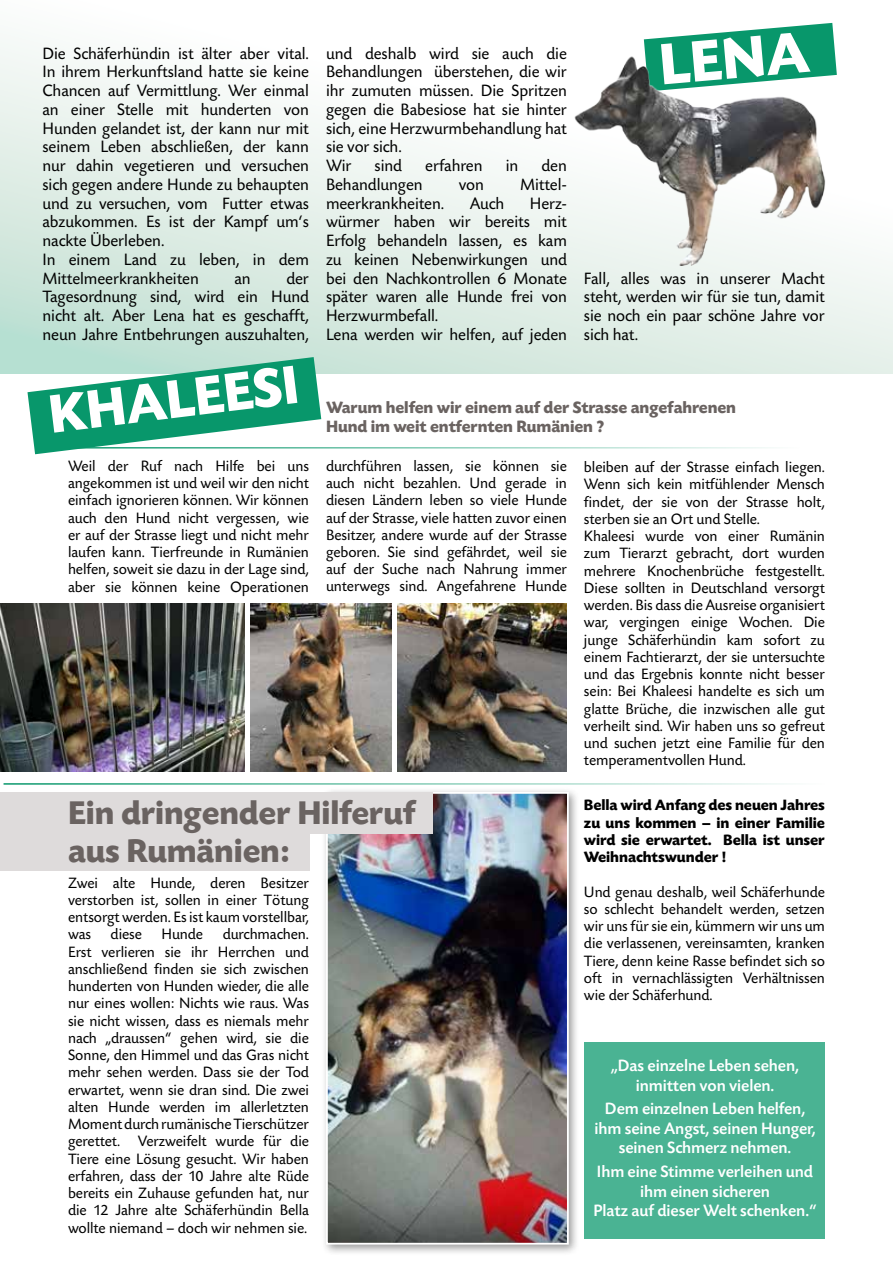
<style>
.page{position:relative;width:893px;height:1263px;background:#fff}
.page>*{position:absolute;margin:0;border:0;box-sizing:border-box;transform-origin:0 0}
.t1{font:700 61.35px "Today SB";color:#fff}
.t2{font:700 57px "Today SB";color:#fff}
.t3{font:700 34.5px/37.5px "Today SB";letter-spacing:-.005em;color:#6a6361}
.t4{font:17.25px/18.8px "Today SB";letter-spacing:-.005em;color:#000}
.t5{font:500 17.25px/19.5px "Today SB";letter-spacing:-.005em;color:#fff;text-align:center}
.t6{font:700 17.25px "Today SB";letter-spacing:-.005em;color:#6a6361}
.t7{font:15.75px/17.2px "Today SB";letter-spacing:-.005em;color:#000;text-align:justify}
.t8{font:700 15.75px/17.2px "Today SB";letter-spacing:-.005em;color:#000;text-align:justify}
</style>
<div class="page">
<div style="left:321px;top:787px;width:259px;height:468px;background:#000;opacity:.4"></div>
<img style="left:329px;top:795px;width:237px;height:446px">
<div style="left:326px;top:792px;width:243px;height:452px;border:2px solid #fff"></div>
<div style="left:0;top:792px;width:432px;height:41px;background:#dedbdb"></div>
<div style="left:0;top:833px;width:309px;height:37px;background:#dedbdb"></div>
<svg style="left:0;top:22px;width:893px;height:351px"></svg>
<svg style="left:644px;top:23px;width:193px;height:68px"></svg>
<img style="left:558px;top:53px;width:278px;height:213px">
<div style="left:584px;top:1042px;width:241px;height:196px;background:#4ab393"></div>
<svg style="left:27px;top:357px;width:294px;height:97px"></svg>
<img style="left:398px;top:604px;width:169px;height:168px">
<img style="left:251px;top:604px;width:141px;height:167px">
<img style="left:0;top:604px;width:244px;height:168px">
<hr style="left:43px;top:447px;width:757px;height:1px;background:#08976b">
<hr style="left:4px;top:783px;width:821px;height:2px;background:#08976b">
<p class="t4" style="left:43px;top:44px;width:268px">Die Schäferhündin ist älter aber vital.<br>In ihrem Herkunftsland hatte sie keine Chancen auf Vermittlung. Wer einmal an einer Stelle mit hunderten von Hunden gelandet ist, der kann nur mit seinem Leben abschließen, der kann nur dahin vegetieren und versuchen sich gegen andere Hunde zu behaupten und zu versuchen, vom Futter etwas abzukommen. Es ist der Kampf um‘s nackte Überleben.<br>In einem Land zu leben, in dem Mittelmeerkrankheiten</p>
<p class="t4" style="left:43px;top:269px;width:268px;text-align:justify;text-indent:244px">der Tagesordnung sind, wird ein Hund nicht alt. Aber Lena hat es geschafft, neun Jahre Entbehrungen auszuhalten,</p>
<p class="t4" style="left:234px;top:269px;width:18px">an</p>
<p class="t4" style="left:326px;top:44px;width:242px">und deshalb wird sie auch die<br>Behandlungen überstehen, die wir ihr zumuten müssen. Die Spritzen gegen die Babesiose hat sie hinter sich, eine Herzwurmbehandlung hat sie vor sich.<br>Wir</p>
<p class="t4" style="left:375px;top:157px;width:29px">sind</p>
<p class="t4" style="left:425px;top:157px;width:59px">erfahren</p>
<p class="t4" style="left:506px;top:157px;width:14px">in</p>
<p class="t4" style="left:541px;top:157px;width:27px">den</p>
<p class="t4" style="left:326px;top:176px;width:98px">Behandlungen</p>
<p class="t4" style="left:459px;top:176px;width:27px">von</p>
<p class="t4" style="left:520px;top:176px;width:48px">Mittel-</p>
<p class="t4" style="left:326px;top:194px;width:120px">meerkrankheiten.</p>
<p class="t4" style="left:470px;top:194px;width:36px">Auch</p>
<p class="t4" style="left:326px;top:194px;width:242px;text-indent:204px">Herz&shy;würmer haben wir bereits mit<br>Erfolg behandeln lassen, es kam zu keinen Nebenwirkungen und bei den Nachkontrollen 6 Monate später waren alle Hunde frei von<br>Herzwurmbefall.<br>Lena werden wir helfen, auf jeden</p>
<h1 class="t1" style="left:656px;top:32px;width:140px;rotate:-5deg">Lena</h1>
<p class="t4" style="left:584px;top:269px;width:242px;text-align:justify">Fall, alles was in unserer Macht steht, werden wir für sie tun, damit sie noch ein paar schöne Jahre vor sich hat.</p>
<h2 class="t2" style="left:45px;top:384px;width:39px;rotate:-7deg">Khaleesi</h2>
<p class="t6" style="left:326px;top:398px;width:412px">Warum helfen wir einem auf der Strasse angefahrenen</p>
<p class="t6" style="left:326px;top:417px;width:280px">Hund im weit entfernten Rumänien ?</p>
<p class="t7" style="left:584px;top:459px;width:242px;text-align:left">bleiben auf der Strasse einfach liegen.<br>Wenn sich kein mitfühlender Mensch findet, der sie von der Strasse holt, sterben sie an Ort und Stelle.<br>Khaleesi wurde von einer Rumänin zum Tierarzt gebracht, dort wurden mehrere Knochenbrüche festgestellt.<br>Diese sollten in Deutschland versorgt werden. Bis dass die Ausreise organisiert war, vergingen einige Wochen. Die junge Schäferhündin kam sofort zu einem Fachtierarzt, der sie untersuchte und das Ergebnis konnte nicht besser sein: Bei Khaleesi handelte es sich um glatte Brüche, die inzwischen alle gut verheilt sind. Wir haben uns so gefreut und suchen jetzt eine Familie für den temperamentvollen Hund.</p>
<p class="t7" style="left:68px;top:458px;width:242px">Weil der Ruf nach Hilfe bei uns angekommen ist und weil wir den nicht einfach ignorieren können. Wir können auch den Hund nicht vergessen, wie er auf der Strasse liegt und nicht mehr laufen kann. Tierfreunde in Rumänien helfen, soweit sie dazu in der Lage sind, aber sie können keine Operationen</p>
<p class="t7" style="left:326px;top:458px;width:242px">durchführen lassen, sie können sie auch nicht bezahlen. Und gerade in diesen Ländern leben so viele Hunde auf der Strasse, viele hatten zuvor einen Besitzer, andere wurde auf der Strasse geboren. Sie sind gefährdet, weil sie auf der Suche nach Nahrung immer unterwegs sind. Angefahrene Hunde</p>
<h3 class="t3" style="left:68px;top:795px;width:349px">Ein dringender Hilferuf aus Rumänien:</h3>
<p class="t8" style="left:584px;top:797px;width:242px">Bella wird Anfang des neuen Jahres zu uns kommen – in einer Familie wird sie erwartet. Bella ist unser Weihnachtswunder !</p>
<p class="t7" style="left:584px;top:883px;width:242px">Und genau deshalb, weil Schäferhunde so schlecht behandelt werden, setzen wir uns für sie ein, kümmern wir uns um die verlassenen, vereinsamten, kranken Tiere, denn keine Rasse befindet sich so oft in vernachlässigten Verhältnissen wie der Schäferhund.</p>
<p class="t7" style="left:68px;top:874px;width:242px">Zwei alte Hunde, deren Besitzer verstorben ist, sollen in einer Tötung entsorgt werden. Es ist kaum vorstellbar, was diese Hunde durchmachen.<br>Erst verlieren sie ihr Herrchen und anschließend finden sie sich zwischen hunderten von Hunden wieder, die alle nur eines wollen: Nichts wie raus. Was sie nicht wissen, dass es niemals mehr nach „draussen“ gehen wird, sie die Sonne, den Himmel und das Gras nicht mehr sehen werden. Dass sie der Tod erwartet, wenn sie dran sind. Die zwei alten Hunde werden im allerletzten Moment durch rumänische Tierschützer gerettet. Verzweifelt wurde für die Tiere eine Lösung gesucht. Wir haben erfahren, dass der 10 Jahre alte Rüde bereits ein Zuhause gefunden hat, nur die 12 Jahre alte Schäferhündin Bella wollte niemand – doch wir nehmen sie.</p>
<p class="t5" style="left:611px;top:1056px;width:189px">„Das einzelne Leben sehen, inmitten von vielen.</p>
<p class="t5" style="left:595px;top:1099px;width:223px">Dem einzelnen Leben helfen, ihm seine Angst, seinen Hunger, seinen Schmerz nehmen.</p>
<p class="t5" style="left:593px;top:1162px;width:225px">Ihm eine Stimme verleihen und ihm einen sicheren<br>Platz auf dieser Welt schenken.“</p>
</div>
